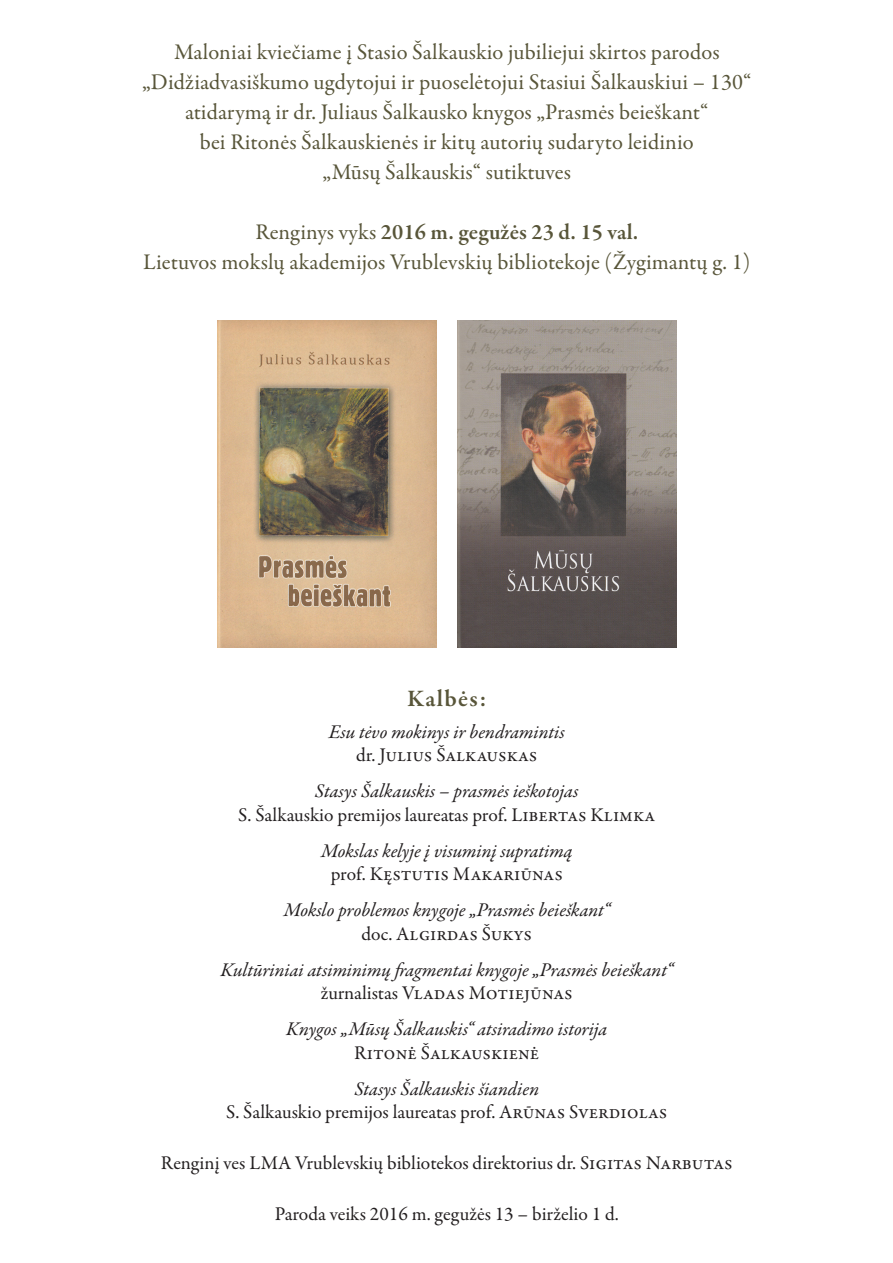
<style>
.page{position:relative;width:893px;height:1263px;background:#fff}
.page>*{position:absolute;margin:0;border:0;box-sizing:border-box;transform-origin:0 0}
.t1{font:600 24px "Garamond Premr Pro";letter-spacing:.055em;color:#585539}
.t2{font:22.5px/30px "Garamond Premr Pro";color:#585539;text-align:center}
.t3{font:19.5px "Garamond Premr Pro";color:#231f20}
.t4{font:italic 19.5px "Garamond Premr Pro";letter-spacing:-.005em;color:#231f20}
.s1{font-weight:600}
</style>
<div class="page">
<img style="left:458px;top:320px;width:218px;height:328px">
<img style="left:217px;top:320px;width:219px;height:328px">
<p class="t2" style="left:142px;top:37px;width:611px">Maloniai kviečiame į Stasio Šalkauskio jubiliejui skirtos parodos „Didžiadvasiškumo ugdytojui ir puoselėtojui Stasiui Šalkauskiui – 130“ atidarymą ir dr. Juliaus Šalkausko knygos „Prasmės beieškant“<br>bei Ritonės Šalkauskienės ir kitų autorių sudaryto leidinio<br>„Mūsų Šalkauskis“ sutiktuves</p>
<p class="t2" style="left:143px;top:217px;width:609px">Renginys vyks <span class="s1">2016 m. gegužės 23 d. 15 val.<br></span>Lietuvos mokslų akademijos Vrublevskių bibliotekoje (Žygimantų g. 1)</p>
<p class="t1" style="left:407px;top:684px;width:81px">Kalbės:</p>
<p class="t4" style="left:329px;top:719px;width:238px">Esu tėvo mokinys ir bendramintis</p>
<p class="t3" style="left:356px;top:743px;width:183px">dr. Julius Šalkauskas</p>
<p class="t4" style="left:315px;top:779px;width:265px">Stasys Šalkauskis – prasmės ieškotojas</p>
<p class="t3" style="left:238px;top:803px;width:418px">S. Šalkauskio premijos laureatas prof. Libertas Klimka</p>
<p class="t4" style="left:321px;top:838px;width:253px">Mokslas kelyje į visuminį supratimą</p>
<p class="t3" style="left:331px;top:862px;width:234px">prof. Kęstutis Makariūnas</p>
<p class="t4" style="left:284px;top:898px;width:328px">Mokslo problemos knygoje „Prasmės beieškant“</p>
<p class="t3" style="left:361px;top:922px;width:172px">doc. Algirdas Šukys</p>
<p class="t4" style="left:221px;top:957px;width:454px">Kultūriniai atsiminimų fragmentai knygoje „Prasmės beieškant“</p>
<p class="t3" style="left:321px;top:981px;width:253px">žurnalistas Vladas Motiejūnas</p>
<p class="t4" style="left:286px;top:1017px;width:322px">Knygos „Mūsų Šalkauskis“ atsiradimo istorija</p>
<p class="t3" style="left:354px;top:1041px;width:187px">Ritonė Šalkauskienė</p>
<p class="t4" style="left:354px;top:1076px;width:186px">Stasys Šalkauskis šiandien</p>
<p class="t3" style="left:226px;top:1100px;width:443px">S. Šalkauskio premijos laureatas prof. Arūnas Sverdiolas</p>
<p class="t3" style="left:161px;top:1151px;width:573px">Renginį ves LMA Vrublevskių bibliotekos direktorius dr. Sigitas Narbutas</p>
<p class="t3" style="left:275px;top:1202px;width:346px">Paroda veiks 2016 m. gegužės 13 – birželio 1 d.</p>
</div>
